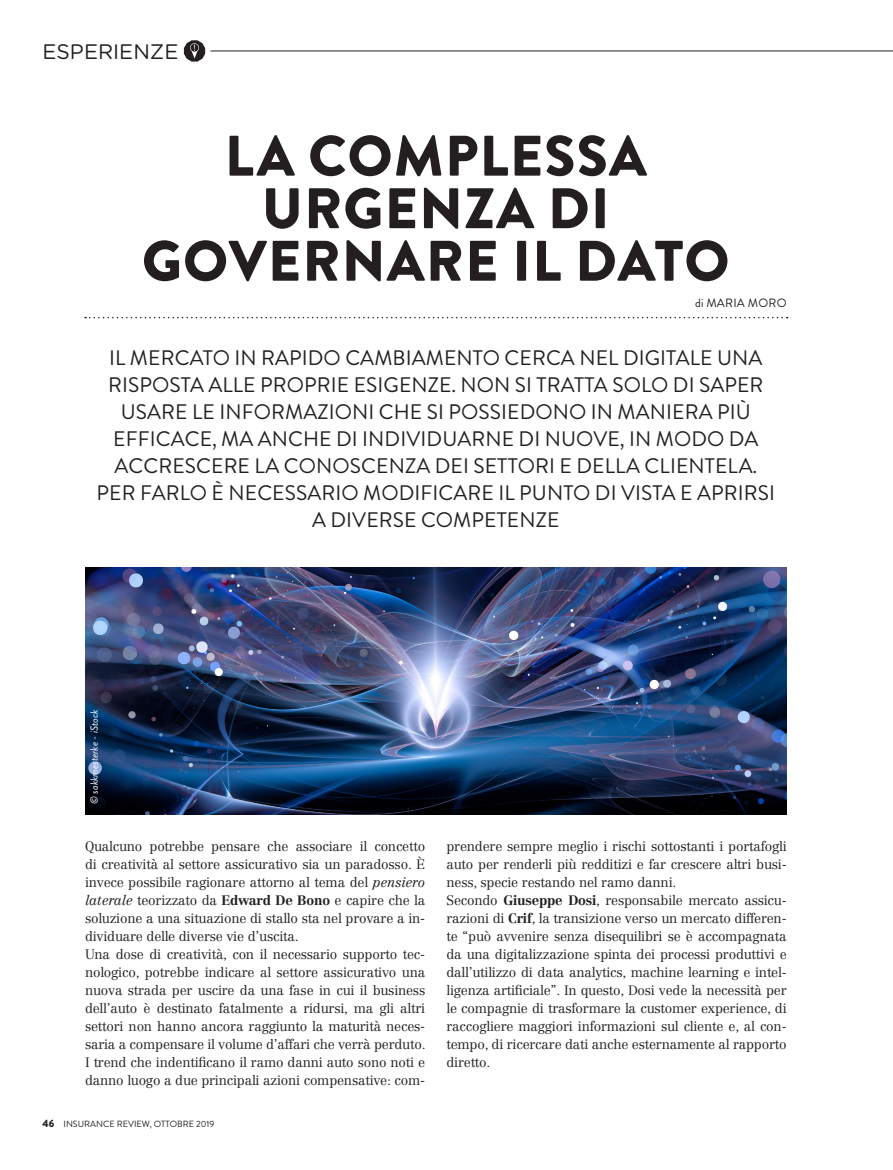
<style>
.page{position:relative;width:893px;height:1170px;background:#fff}
.page>*{position:absolute;margin:0;border:0;box-sizing:border-box;transform-origin:0 0}
.t1{font:900 57px/52.5px "Brandon Grotesque";letter-spacing:.02em;color:#231f20;text-align:center}
.t2{font:21px/27px "Brandon Grotesque";letter-spacing:.005em;color:#231f20;text-align:center}
.t3{font:21px "Gotham Rounded";color:#231f20}
.t4{font:300 13.5px/18px "Centennial LT Std";letter-spacing:-.015em;color:#231f20;text-align:justify}
.t5{font:12px "Brandon Grotesque";letter-spacing:.02em;color:#231f20}
.t6{font:italic 10.5px "Brandon Grotesque";color:#fff}
.t7{font:9px "Brandon Grotesque";color:#231f20}
.s1{font-style:italic}
.s2{font-weight:700}
.s3{font-weight:900;font-size:10.5px}
</style>
<div class="page">
<svg style="left:85px;top:317px;width:703px;height:1px"></svg>
<svg style="left:184px;top:40px;width:21px;height:22px"></svg>
<hr style="left:210px;top:51px;width:683px;height:1px;background:#231f20">
<img style="left:85px;top:567px;width:702px;height:247px">
<p class="t3" style="left:43px;top:37px;width:137px">ESPERIENZE</p>
<p class="t1" style="left:142px;top:130px;width:589px">LA COMPLESSA<br>URGENZA DI<br>GOVERNARE IL DATO</p>
<p class="t5" style="left:695px;top:294px;width:93px">di MARIA MORO</p>
<p class="t2" style="left:108px;top:344px;width:657px">IL MERCATO IN RAPIDO CAMBIAMENTO CERCA NEL DIGITALE UNA RISPOSTA ALLE PROPRIE ESIGENZE. NON SI TRATTA SOLO DI SAPER USARE LE INFORMAZIONI CHE SI POSSIEDONO IN MANIERA PIÙ EFFICACE, MA ANCHE DI INDIVIDUARNE DI NUOVE, IN MODO DA ACCRESCERE LA CONOSCENZA DEI SETTORI E DELLA CLIENTELA.</p>
<p class="t2" style="left:97px;top:479px;width:680px">PER FARLO È NECESSARIO MODIFICARE IL PUNTO DI VISTA E APRIRSI</p>
<p class="t2" style="left:312px;top:506px;width:249px">A DIVERSE COMPETENZE</p>
<p class="t6" style="left:87px;top:803px;width:96px;rotate:-90deg">© sakkmesterke - iStock</p>
<p class="t4" style="left:85px;top:837px;width:342px">Qualcuno potrebbe pensare che associare il concetto di creatività al settore assicurativo sia un paradosso. È invece possibile ragionare attorno al tema del <span class="s1">pensiero laterale</span> teorizzato da <span class="s2">Edward De Bono</span> e capire che la soluzione a una situazione di stallo sta nel provare a in&shy;dividuare delle diverse vie d’uscita.</p>
<p class="t4" style="left:85px;top:945px;width:342px">Una dose di creatività, con il necessario supporto tec&shy;nologico, potrebbe indicare al settore assicurativo una nuova strada per uscire da una fase in cui il business dell’auto è destinato fatalmente a ridursi, ma gli altri settori non hanno ancora raggiunto la maturità neces&shy;saria a compensare il volume d’affari che verrà perduto.<br>I trend che indentificano il ramo danni auto sono noti e danno luogo a due principali azioni compensative: com-</p>
<p class="t7" style="left:43px;top:1117px;width:173px"><span class="s3">46</span> INSURANCE REVIEW, OTTOBRE 2019</p>
<p class="t4" style="left:446px;top:837px;width:342px">prendere sempre meglio i rischi sottostanti i portafogli auto per renderli più redditizi e far crescere altri busi&shy;ness, specie restando nel ramo danni.</p>
<p class="t4" style="left:446px;top:891px;width:342px">Secondo <span class="s2">Giuseppe Dosi</span>, responsabile mercato assicu&shy;razioni di <span class="s2">Crif</span>, la transizione verso un mercato differen&shy;te “può avvenire senza disequilibri se è accompagnata da una digitalizzazione spinta dei processi produttivi e dall’utilizzo di data analytics, machine learning e intel&shy;ligenza artificiale”. In questo, Dosi vede la necessità per le compagnie di trasformare la customer experience, di raccogliere maggiori informazioni sul cliente e, al con&shy;tempo, di ricercare dati anche esternamente al rapporto diretto.</p>
</div>
